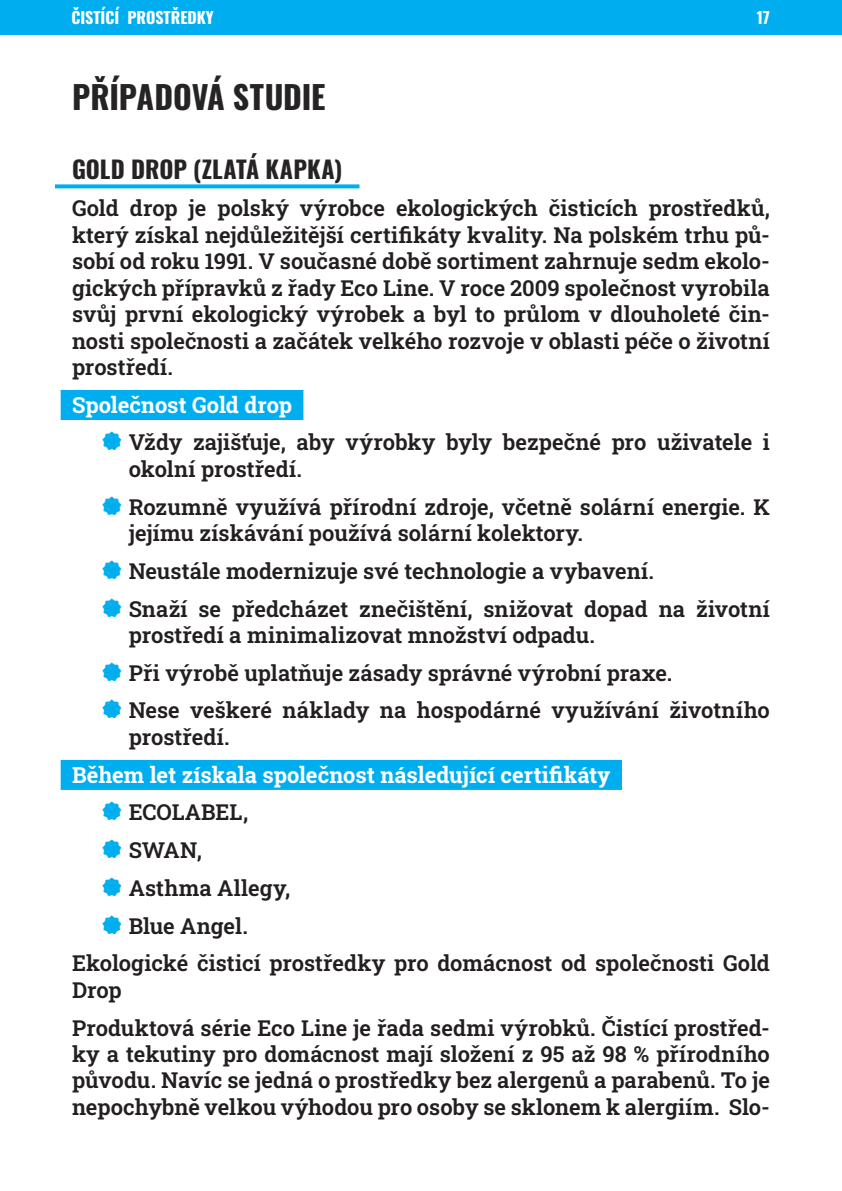
<style>
.page{position:relative;width:842px;height:1191px;background:#fff}
.page>*{position:absolute;margin:0;border:0;box-sizing:border-box;transform-origin:0 0}
.H1_spec{font:700 32px "Oswald";color:#262324}
.t1{font:700 24px "Oswald";letter-spacing:.005em;color:#262324}
.Paragraph_Style_1{font:600 22px/26.4px "Roboto Slab";color:#231f20}
.Bullet{font:700 22px "Roboto Slab";color:#fff}
.t2{font:700 16px "Oswald";color:#fff}
.s1{font-family:"Nexa Rust Extras Free";font-weight:400;font-size:46px;color:#00aeef}
</style>
<div class="page">
<div style="left:0;top:0;width:842px;height:34px;background:#00aeef"></div>
<svg style="left:55px;top:184px;width:304px;height:4px"></svg>
<div style="left:61px;top:390px;width:242px;height:30px;background:#00aeef"></div>
<div style="left:61px;top:760px;width:561px;height:30px;background:#00aeef"></div>
<p class="t2" style="left:71px;top:3px;width:144px">ČISTÍCÍ PROSTŘEDKY</p>
<p class="t2" style="left:757px;top:3px;width:15px">17</p>
<p class="H1_spec" style="left:72px;top:69px;width:17px">PŘÍP</p>
<p class="H1_spec" style="left:136px;top:69px;width:162px">ADOVÁ STUDIE</p>
<h2 class="t1" style="left:72px;top:148px;width:74px">GOLD DROP</h2>
<h2 class="t1" style="left:193px;top:148px;width:151px">(ZLATÁ KAPKA)</h2>
<p class="Paragraph_Style_1" style="left:72px;top:195px;width:699px;text-align:justify">Gold drop je polský výrobce ekologických čisticích prostředků, který získal nejdůležitější certifikáty kvality. Na polském trhu pů&shy;sobí od roku 1991. V současné době sortiment zahrnuje sedm ekolo&shy;gických přípravků z řady Eco Line. V roce 2009 společnost vyrobila svůj první ekologický výrobek a byl to průlom v dlouholeté čin&shy;nosti společnosti a začátek velkého rozvoje v oblasti péče o životní prostředí.</p>
<p class="Bullet" style="left:72px;top:389px;width:222px">Společnost Gold drop</p>
<p class="Paragraph_Style_1" style="left:129px;top:429px;width:643px;text-indent:-28px"><span class="s1">A</span> Vždy zajišťuje, aby výrobky byly bezpečné pro uživatele i okolní prostředí.</p>
<p class="Paragraph_Style_1" style="left:129px;top:493px;width:643px;text-indent:-28px"><span class="s1">A</span> Rozumně využívá přírodní zdroje, včetně solární energie. K jejímu získávání používá solární kolektory.</p>
<p class="Paragraph_Style_1" style="left:100px;top:557px;width:555px"><span class="s1">A</span> Neustále modernizuje své technologie a vybavení.</p>
<p class="Paragraph_Style_1" style="left:129px;top:595px;width:643px;text-indent:-28px"><span class="s1">A</span> Snaží se předcházet znečištění, snižovat dopad na životní prostředí a minimalizovat množství odpadu.</p>
<p class="Paragraph_Style_1" style="left:100px;top:659px;width:574px"><span class="s1">A</span> Při výrobě uplatňuje zásady správné výrobní praxe.</p>
<p class="Paragraph_Style_1" style="left:129px;top:696px;width:643px;text-indent:-28px"><span class="s1">A</span> Nese veškeré náklady na hospodárné využívání životního prostředí.</p>
<p class="Bullet" style="left:72px;top:759px;width:540px">Během let získala společnost následující certifikáty</p>
<p class="Paragraph_Style_1" style="left:100px;top:798px;width:149px"><span class="s1">A</span> ECOLABEL,</p>
<p class="Paragraph_Style_1" style="left:100px;top:836px;width:103px"><span class="s1">A</span> SWAN,</p>
<p class="Paragraph_Style_1" style="left:100px;top:874px;width:191px"><span class="s1">A</span> Asthma Allegy,</p>
<p class="Paragraph_Style_1" style="left:100px;top:912px;width:149px"><span class="s1">A</span> Blue Angel.</p>
<p class="Paragraph_Style_1" style="left:72px;top:949px;width:699px">Ekologické čisticí prostředky pro domácnost od společnosti Gold<br>Drop</p>
<p class="Paragraph_Style_1" style="left:72px;top:1013px;width:699px;text-align:justify">Produktová série Eco Line je řada sedmi výrobků. Čistící prostřed&shy;ky a tekutiny pro domácnost mají složení z 95 až 98 % přírodního původu. Navíc se jedná o prostředky bez alergenů a parabenů. To je nepochybně velkou výhodou pro osoby se sklonem k alergiím. Slo-</p>
</div>
